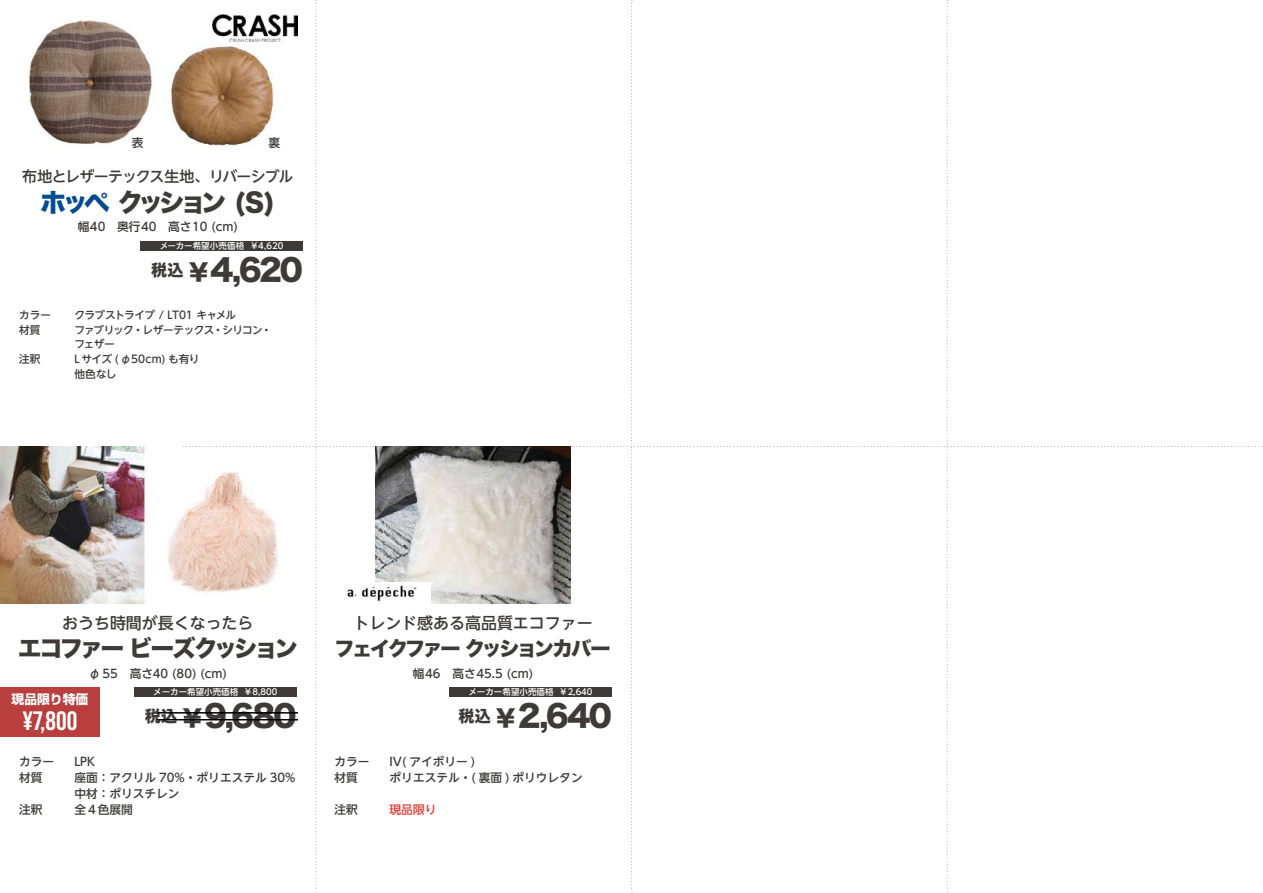
<style>
.page{position:relative;width:1263px;height:893px;background:#fff}
.page>*{position:absolute;margin:0;border:0;box-sizing:border-box;transform-origin:0 0}
.t1{font:29.7px "Hira Kaku Std W8";letter-spacing:-.065em;color:#3e3a39}
.t2{font:700 26.55px "Bebas Neue Pro";color:#fff}
.t3{font:25.5px "Hira Kaku Std W8";letter-spacing:-.17em;color:#3e3a39}
.t4{font:23.4px "Hira Kaku Std W8";letter-spacing:-.12em;color:#3e3a39}
.t5{font:20.25px "Hira Kaku Std W8";letter-spacing:-.125em;color:#3e3a39}
.t6{font:500 15.9px "MJSUD Shin Go NT";color:#3e3a39}
.t7{font:500 14.85px "MJSUD Shin Go NT";letter-spacing:-.045em;color:#3e3a39}
.t8{font:12.75px "MJS Shin Go Bold";color:#fff}
.t9{font:500 11.7px/15.9px "MJSUD Shin Go NT";color:#3e3a39}
.t10{font:500 11.7px "MJSUD Shin Go NT";color:#e23936}
.t11{font:500 10.65px/14.9px "MJSUD Shin Go NT";letter-spacing:-.04em;color:#3e3a39}
.t12{font:500 8.55px "MJSUD Shin Go NT";color:#fff}
.s1{color:#004b91}
.s2{font-size:23.4px}
</style>
<div class="page">
<img style="left:0;top:446px;width:147px;height:158px">
<div style="left:134px;top:687px;width:163px;height:10px;background:#3e3a39"></div>
<img style="left:168px;top:472px;width:110px;height:121px">
<img style="left:375px;top:446px;width:196px;height:158px">
<div style="left:449px;top:687px;width:163px;height:10px;background:#3e3a39"></div>
<img style="left:347px;top:582px;width:83px;height:22px">
<img style="left:29px;top:20px;width:123px;height:124px">
<div style="left:140px;top:241px;width:163px;height:9px;background:#3e3a39"></div>
<img style="left:170px;top:46px;width:104px;height:100px">
<img style="left:213px;top:14px;width:85px;height:28px">
<hr style="left:157px;top:712px;width:141px;height:2px;background:#000">
<hr style="left:157px;top:719px;width:141px;height:1px;background:#000">
<div style="left:0;top:687px;width:100px;height:50px;background:#b93f3e"></div>
<p class="t9" style="left:132px;top:134px;width:13px">表</p>
<p class="t9" style="left:268px;top:134px;width:13px">裏</p>
<p class="t7" style="left:22px;top:166px;width:273px">布地とレザーテックス生地、リバーシブル</p>
<h3 class="t3" style="left:40px;top:188px;width:236px"><span class="s1">ホッペ</span> クッション (S)</h3>
<p class="t9" style="left:78px;top:219px;width:162px">幅40　奥行40　高さ10 (cm)</p>
<p class="t12" style="left:160px;top:240px;width:125px">メーカー希望小売価格 ￥4,620</p>
<p class="t11" style="left:19px;top:307px;width:33px">カラー材質</p>
<p class="t11" style="left:19px;top:352px;width:23px">注釈</p>
<h1 class="t1" style="left:151px;top:253px;width:153px"><sup>税込</sup> <span class="s2">¥</span> 4,620</h1>
<p class="t11" style="left:74px;top:307px;width:199px">クラブストライプ / LT01 キャメル<br>ファブリック・レザーテックス・シリコン・フェザー<br>Lサイズ (φ50cm) も有り<br>他色なし</p>
<h3 class="t6" style="left:62px;top:612px;width:193px">おうち時間が長くなったら</h3>
<h3 class="t4" style="left:18px;top:636px;width:281px">エコファー ビーズクッション</h3>
<p class="t9" style="left:89px;top:665px;width:140px">φ 55　高さ40 (80) (cm)</p>
<p class="t8" style="left:12px;top:692px;width:78px">現品限り特価</p>
<h2 class="t2" style="left:23px;top:705px;width:56px">¥7,800</h2>
<p class="t12" style="left:153px;top:686px;width:126px">メーカー希望小売価格 ￥8,800</p>
<h1 class="t1" style="left:145px;top:700px;width:153px"><sup>税込</sup> <span class="s2">¥</span> 9,680</h1>
<p class="t9" style="left:19px;top:753px;width:37px">カラー材質</p>
<p class="t9" style="left:19px;top:801px;width:25px">注釈</p>
<p class="t9" style="left:74px;top:753px;width:222px">LPK<br>座面：アクリル 70%・ポリエステル 30%中材：ポリスチレン<br>全４色展開</p>
<h3 class="t6" style="left:353px;top:612px;width:241px">トレンド感ある高品質エコファー</h3>
<h3 class="t5" style="left:335px;top:637px;width:278px">フェイクファー クッションカバー</h3>
<p class="t9" style="left:413px;top:665px;width:122px">幅46　高さ45.5 (cm)</p>
<p class="t12" style="left:468px;top:686px;width:126px">メーカー希望小売価格 ￥2,640</p>
<p class="t9" style="left:334px;top:753px;width:37px">カラー材質</p>
<p class="t9" style="left:334px;top:801px;width:25px">注釈</p>
<h1 class="t1" style="left:458px;top:700px;width:155px"><sup>税込</sup> <span class="s2">¥</span> 2,640</h1>
<p class="t9" style="left:390px;top:753px;width:195px">IV( アイボリー )<br>ポリエステル・( 裏面 ) ポリウレタン</p>
<p class="t10" style="left:390px;top:801px;width:48px">現品限り</p>
</div>
